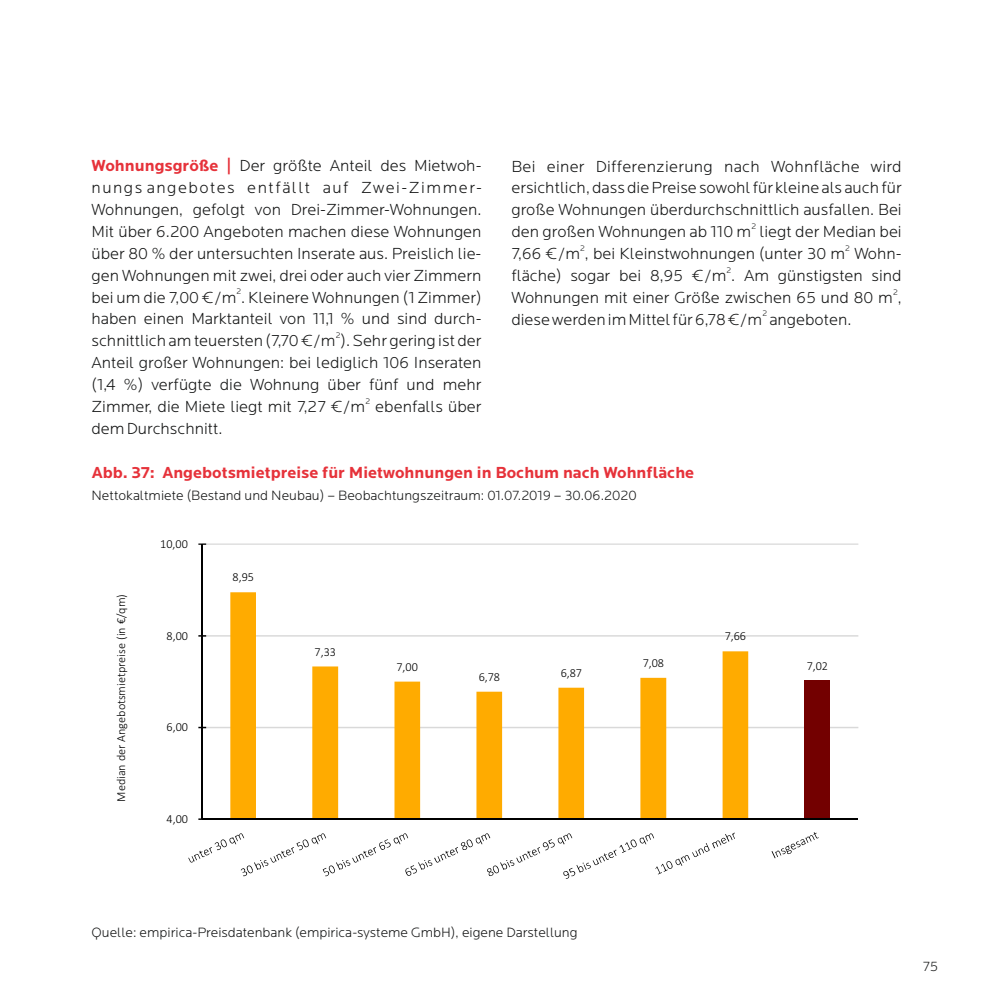
<style>
.page{position:relative;width:993px;height:993px;background:#fff}
.page>*{position:absolute;margin:0;border:0;box-sizing:border-box;transform-origin:0 0}
.t1{font:300 16.62px/21.9px "Locator";color:#151616;text-align:justify}
.t2{font:700 16.62px "Locator";color:#e6323a}
.t3{font:300 14px "Locator";color:#151616}
.t4{font:300 12.25px "Calibri";color:#000}
.t5{font:300 8.4px "Locator";color:#151616}
.s1{font-weight:700;color:#e6323a}
</style>
<div class="page">
<hr style="left:202px;top:726px;width:656px;height:2px;background:#d9d9d9">
<hr style="left:202px;top:635px;width:656px;height:1px;background:#d9d9d9">
<hr style="left:202px;top:543px;width:656px;height:1px;background:#d9d9d9">
<div style="left:804px;top:680px;width:26px;height:138px;background:#730000"></div>
<svg style="left:230px;top:592px;width:518px;height:226px"></svg>
<hr style="left:202px;top:544px;width:1px;height:274px;background:#000">
<svg style="left:198px;top:726px;width:8px;height:2px"></svg>
<hr style="left:202px;top:818px;width:656px;height:1px;background:#000">
<svg style="left:188px;top:833px;width:546px;height:45px"></svg>
<svg style="left:771px;top:832px;width:47px;height:26px"></svg>
<p class="t1" style="left:91px;top:156px;width:392px"><span class="s1">Wohnungsgröße |</span> Der größte Anteil des Mietwoh&shy;nungs angebotes entfällt auf Zwei-Zimmer-Wohnungen, gefolgt von Drei-Zimmer-Wohnungen.<br>Mit über 6.200 Angeboten machen diese Wohnungen über 80 % der untersuchten Inserate aus. Preislich lie&shy;gen Wohnungen mit zwei, drei oder auch vier Zimmern</p>
<p class="t5" style="left:236px;top:288px;width:6px">2</p>
<p class="t1" style="left:511px;top:156px;width:391px">Bei einer Differenzierung nach Wohnfläche wird ersichtlich, dass die Preise sowohl für kleine als auch für große Wohnungen überdurchschnittlich ausfallen. Bei</p>
<p class="t5" style="left:751px;top:222px;width:6px">2</p>
<p class="t1" style="left:511px;top:222px;width:391px">den großen Wohnungen ab 110 m liegt der Median bei</p>
<p class="t5" style="left:580px;top:244px;width:6px">2</p>
<p class="t5" style="left:845px;top:244px;width:6px">2</p>
<p class="t1" style="left:511px;top:244px;width:391px">7,66 €/m , bei Kleinstwohnungen (unter 30 m Wohn-</p>
<p class="t5" style="left:726px;top:266px;width:6px">2</p>
<p class="t1" style="left:511px;top:266px;width:391px">fläche) sogar bei 8,95 €/m . Am günstigsten sind</p>
<p class="t5" style="left:892px;top:288px;width:6px">2</p>
<p class="t1" style="left:511px;top:288px;width:391px">Wohnungen mit einer Größe zwischen 65 und 80 m ,</p>
<p class="t5" style="left:762px;top:310px;width:6px">2</p>
<p class="t1" style="left:511px;top:309px;width:341px">diese werden im Mittel für 6,78 €/m angeboten.</p>
<p class="t1" style="left:91px;top:287px;width:391px">bei um die 7,00 €/m . Kleinere Wohnungen (1 Zimmer) haben einen Marktanteil von 11,1 % und sind durch-</p>
<p class="t5" style="left:335px;top:331px;width:6px">2</p>
<p class="t1" style="left:91px;top:331px;width:391px">schnittlich am teuersten (7,70 €/m ). Sehr gering ist der Anteil großer Wohnungen: bei lediglich 106 Inseraten (1,4 %) verfügte die Wohnung über fünf und mehr</p>
<p class="t5" style="left:365px;top:397px;width:6px">2</p>
<p class="t1" style="left:91px;top:397px;width:391px">Zimmer, die Miete liegt mit 7,27 €/m ebenfalls über dem Durchschnitt.</p>
<p class="t2" style="left:92px;top:465px;width:604px">Abb. 37: Angebotsmietpreise für Mietwohnungen in Bochum nach Wohnfläche</p>
<p class="t3" style="left:91px;top:489px;width:546px">Nettokaltmiete (Bestand und Neubau) – Beobachtungszeitraum: 01.07.2019 – 30.06.2020</p>
<p class="t4" style="left:116px;top:801px;width:209px;rotate:-90deg">Median der Angebotsmietpreise (in €/qm)</p>
<p class="t4" style="left:160px;top:538px;width:29px">10,00</p>
<p class="t4" style="left:166px;top:630px;width:23px">8,00</p>
<p class="t4" style="left:166px;top:721px;width:23px">6,00</p>
<p class="t4" style="left:166px;top:813px;width:23px">4,00</p>
<p class="t4" style="left:232px;top:572px;width:23px">8,95</p>
<p class="t4" style="left:314px;top:646px;width:23px">7,33</p>
<p class="t4" style="left:396px;top:661px;width:23px">7,00</p>
<p class="t4" style="left:478px;top:671px;width:23px">6,78</p>
<p class="t4" style="left:560px;top:667px;width:23px">6,87</p>
<p class="t4" style="left:642px;top:657px;width:23px">7,08</p>
<p class="t4" style="left:724px;top:631px;width:23px">7,66</p>
<p class="t4" style="left:806px;top:660px;width:23px">7,02</p>
<p class="t3" style="left:91px;top:925px;width:487px">Quelle: empirica-Preisdatenbank (empirica-systeme GmbH), eigene Darstellung</p>
<p class="t3" style="left:922px;top:959px;width:17px">75</p>
</div>
